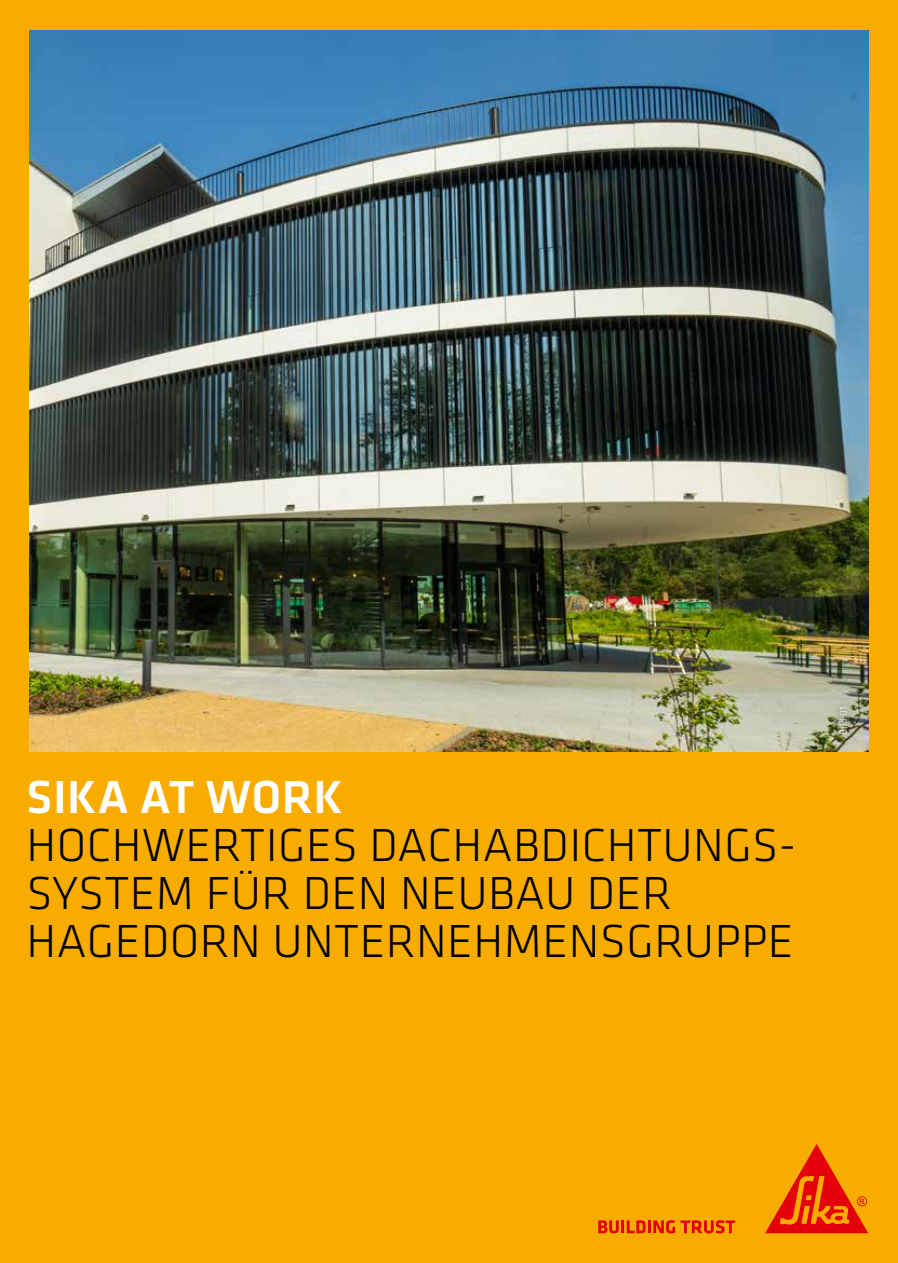
<style>
.page{position:relative;width:898px;height:1263px;background:#fff}
.page>*{position:absolute;margin:0;border:0;box-sizing:border-box;transform-origin:0 0}
.t1{font:300 48px/48px "Klavika";letter-spacing:.01em;color:#000}
.t2{font:500 48px "Klavika";letter-spacing:.01em;color:#fff}
.t3{font:300 10.5px "Klavika";letter-spacing:.02em;color:#fff}
</style>
<div class="page">
<div style="left:0;top:0;width:897px;height:1263px;background:#f8ac00"></div>
<img style="left:30px;top:30px;width:837px;height:722px">
<div style="left:831px;top:700px;width:23px;height:41px;background:#000;opacity:.75"></div>
<svg style="left:598px;top:1220px;width:137px;height:13px"></svg>
<svg style="left:765px;top:1144px;width:102px;height:89px"></svg>
<p class="t2" style="left:27px;top:765px;width:318px">SIKA AT WORK</p>
<p class="t1" style="left:27px;top:821px;width:771px">HOCHWERTIGES DACHABDICHTUNGS-<br>SYSTEM FÜR DEN NEUBAU DER<br>HAGEDORN UNTERNEHMENSGRUPPE</p>
<p class="t3" style="left:836px;top:735px;width:30px;rotate:-90deg">Bild 01</p>
</div>
